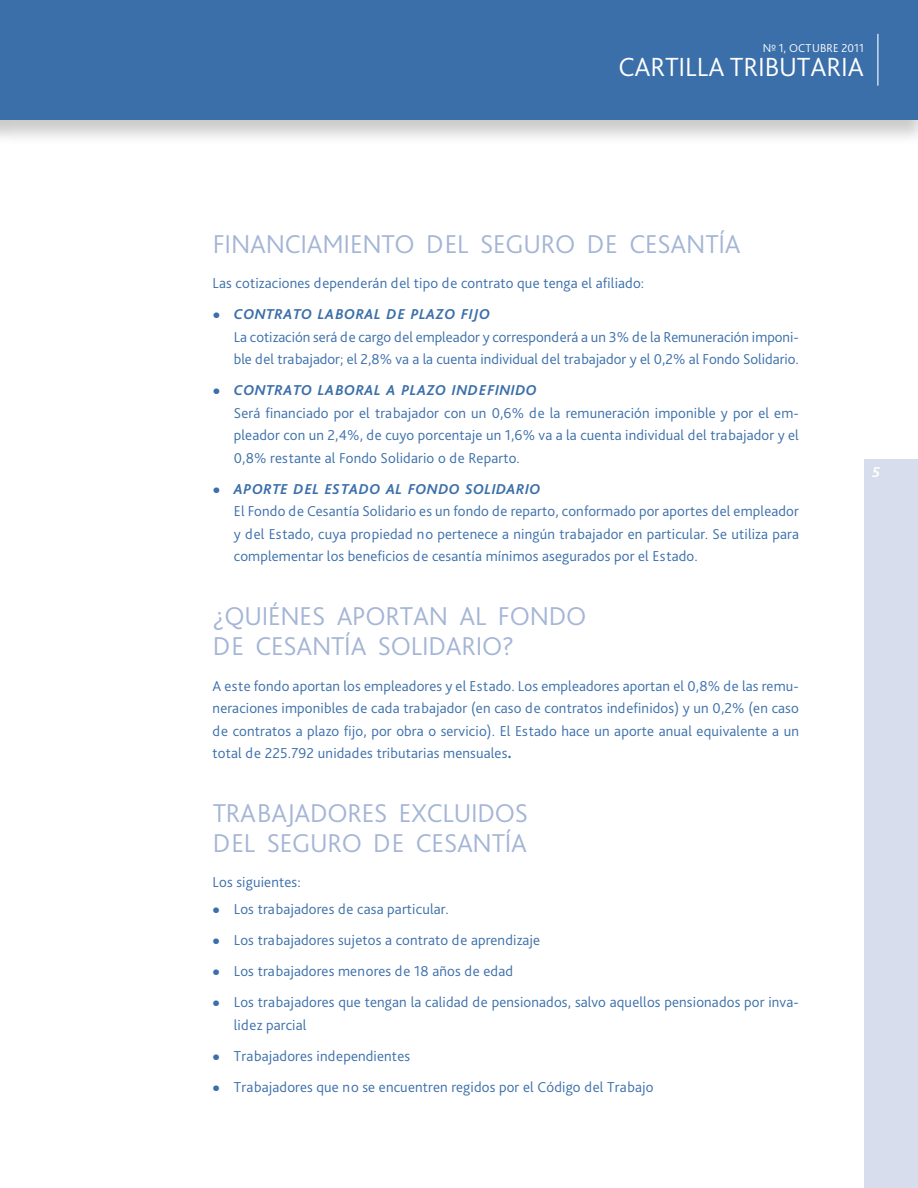
<style>
.page{position:relative;width:918px;height:1188px;background:#fff}
.page>*{position:absolute;margin:0;border:0;box-sizing:border-box;transform-origin:0 0}
.t1{font:300 27.45px "Bliss Pro";color:#fff}
.t2{font:300 27px/30px "Bliss Pro";letter-spacing:-.01em;color:#a4b5d6}
.t3{font:300 15px/22.5px "Bliss Pro";letter-spacing:.01em;color:#3b6faa}
.t4{font:italic 700 15px "Bliss Pro";color:#fff}
.t5{font:300 12px "Bliss Pro";color:#fff}
.s1{font-weight:700;font-style:italic}
.s2{font-weight:800}
</style>
<div class="page">
<div style="left:0;top:0;width:918px;height:146px;background:#000;opacity:.21"></div>
<div style="left:0;top:0;width:918px;height:119px;background:#3b6faa"></div>
<hr style="left:877px;top:34px;width:1px;height:52px;background:#fff">
<div style="left:864px;top:459px;width:54px;height:729px;background:#d7dded"></div>
<p class="t5" style="left:763px;top:40px;width:35px">nº 1, OCTU</p>
<p class="t5" style="left:820px;top:40px;width:45px">bre 2011</p>
<h1 class="t1" style="left:618px;top:49px;width:15px">CARTILLA</h1>
<h1 class="t1" style="left:730px;top:49px;width:15px">TRIBUTARIA</h1>
<h2 class="t2" style="left:213px;top:228px;width:529px">Financiamiento del Seguro de Cesantía</h2>
<p class="t3" style="left:213px;top:272px;width:433px">Las cotizaciones dependerán del tipo de contrato que tenga el afiliado:</p>
<p class="t3" style="left:234px;top:303px;width:567px;text-indent:-21px">• <span class="s1">CONTRATO LABORAL DE PLAZO FIJO<br></span>La cotización será de cargo del empleador y corresponderá a un 3% de la Remuneración imponi&shy;ble del trabajador; el 2,8% va a la cuenta individual del trabajador y el 0,2% al Fondo Solidario.</p>
<p class="t3" style="left:234px;top:379px;width:567px;text-indent:-21px">• <span class="s1">CONTRATO LABORAL A PLAZO INDEFINIDO<br></span>Será financiado por el trabajador con un 0,6% de la remuneración imponible y por el em&shy;pleador con un 2,4%, de cuyo porcentaje un 1,6% va a la cuenta individual del trabajador y el 0,8% restante al Fondo Solidario o de Reparto.</p>
<p class="t3" style="left:234px;top:477px;width:567px;text-indent:-21px">• <span class="s1">APORTE DEL ESTADO AL FONDO SOLIDARIO<br></span>El Fondo de Cesantía Solidario es un fondo de reparto, conformado por aportes del empleador y del Estado, cuya propiedad no pertenece a ningún trabajador en particular. Se utiliza para complementar los beneficios de cesantía mínimos asegurados por el Estado.</p>
<h2 class="t2" style="left:213px;top:601px;width:375px">¿Quiénes aportan al Fondo de Cesantía Solidario?</h2>
<p class="t3" style="left:213px;top:674px;width:588px;text-align:justify">A este fondo aportan los empleadores y el Estado. Los empleadores aportan el 0,8% de las remu&shy;neraciones imponibles de cada trabajador (en caso de contratos indefinidos) y un 0,2% (en caso de contratos a plazo fijo, por obra o servicio). El Estado hace un aporte anual equivalente a un total de 225.792 unidades tributarias mensuales<span class="s2">.</span></p>
<h2 class="t2" style="left:213px;top:797px;width:316px">Trabajadores excluidos del seguro de cesantía</h2>
<p class="t3" style="left:213px;top:871px;width:90px">Los siguientes:</p>
<p class="t3" style="left:213px;top:897px;width:238px">• Los trabajadores de casa particular.</p>
<p class="t3" style="left:213px;top:928px;width:329px">• Los trabajadores sujetos a contrato de aprendizaje</p>
<p class="t3" style="left:213px;top:959px;width:302px">• Los trabajadores menores de 18 años de edad</p>
<p class="t3" style="left:234px;top:990px;width:567px;text-indent:-21px">• Los trabajadores que tengan la calidad de pensionados, salvo aquellos pensionados por inva&shy;lidez parcial</p>
<p class="t3" style="left:213px;top:1044px;width:199px">• Trabajadores independientes</p>
<p class="t3" style="left:213px;top:1075px;width:443px">• Trabajadores que no se encuentren regidos por el Código del Trabajo</p>
<p class="t4" style="left:872px;top:463px;width:9px">5</p>
</div>
